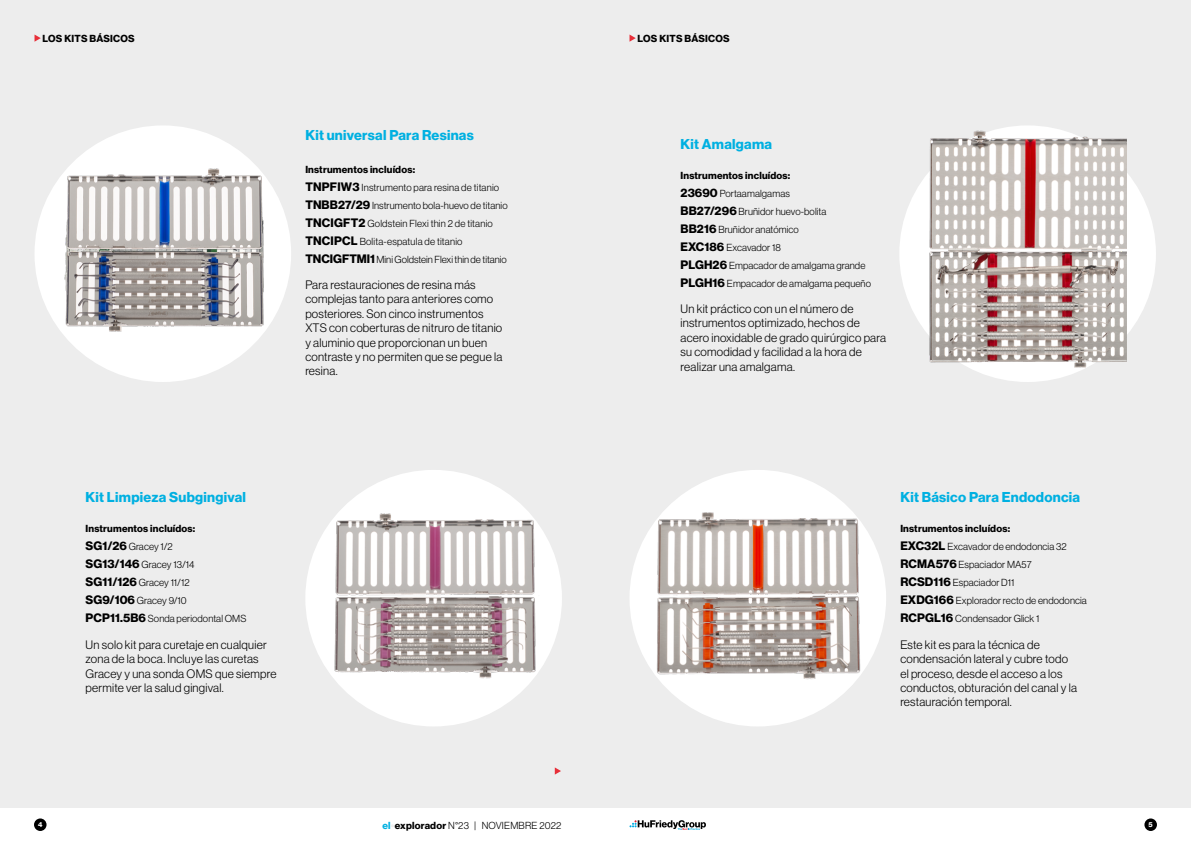
<style>
.page{position:relative;width:1191px;height:842px;background:#fff}
.page>*{position:absolute;margin:0;border:0;box-sizing:border-box;transform-origin:0 0}
.t1{font:14px "N Haas Grotesk DS Pro 75 Bd";letter-spacing:.02em;color:#00b0e1}
.t2{font:12px/14.4px "N Haas Grotesk DS Pro 45 Lt";letter-spacing:.02em;color:#000}
.t3{font:10px/18px "N Haas Grotesk DS Pro 45 Lt";letter-spacing:.01em;color:#000}
.t4{font:10px "N Haas Grotesk DS Pro 75 Bd";letter-spacing:.02em;color:#000}
.t5{font:7px "N Haas Grotesk DS Pro 75 Bd";color:#fff}
.s1{font-family:"N Haas Grotesk DS Pro 75 Bd";font-size:12px}
.s2{font-family:"N Haas Grotesk DS Pro 75 Bd";color:#00b0e1}
.s3{font-family:"N Haas Grotesk DS Pro 75 Bd";color:#ededed}
.s4{font-family:"N Haas Grotesk DS Pro 75 Bd"}
</style>
<div class="page">
<div style="left:0;top:0;width:1191px;height:808px;background:#ededed"></div>
<svg style="left:629px;top:820px;width:77px;height:10px"></svg>
<div style="left:34px;top:818px;width:13px;height:13px;background:#000;border-radius:50%"></div>
<div style="left:1144px;top:818px;width:13px;height:13px;background:#000;border-radius:50%"></div>
<svg style="left:35px;top:35px;width:6px;height:7px"></svg>
<svg style="left:629px;top:35px;width:7px;height:7px"></svg>
<div style="left:35px;top:125px;width:256px;height:257px;background:#fff;border-radius:50%"></div>
<div style="left:899px;top:125px;width:257px;height:257px;background:#fff;border-radius:50%"></div>
<div style="left:305px;top:470px;width:257px;height:256px;background:#fff;border-radius:50%"></div>
<div style="left:629px;top:470px;width:257px;height:256px;background:#fff;border-radius:50%"></div>
<img style="left:48px;top:135px;width:233px;height:230px">
<img style="left:316px;top:486px;width:229px;height:231px">
<img style="left:927px;top:125px;width:199px;height:257px">
<img style="left:636px;top:478px;width:241px;height:241px">
<svg style="left:555px;top:767px;width:6px;height:8px"></svg>
<p class="t4" style="left:43px;top:32px;width:94px">LOS KITS BÁSICOS</p>
<p class="t4" style="left:637px;top:32px;width:94px">LOS KITS BÁSICOS</p>
<h1 class="t1" style="left:305px;top:127px;width:170px">Kit universal Para Resinas</h1>
<p class="t4" style="left:305px;top:163px;width:111px">Instrumentos incluídos:</p>
<p class="t3" style="left:305px;top:178px;width:204px"><span class="s1">TNPFIW3</span> Instrumento para resina de titanio <span class="s1">TNBB27/29</span> Instrumento bola-huevo de titanio <span class="s1">TNCIGFT2</span> Goldstein Flexi thin 2 de titanio <span class="s1">TNCIPCL</span> Bolita-espatula de titanio <span class="s1">TNCIGFTMI1</span> Mini Goldstein Flexi thin de titanio</p>
<p class="t2" style="left:305px;top:278px;width:198px">Para restauraciones de resina más complejas tanto para anteriores como posteriores. Son cinco instrumentos XTS con coberturas de nitruro de titanio y aluminio que proporcionan un buen contraste y no permiten que se pegue la resina.</p>
<h1 class="t1" style="left:86px;top:489px;width:162px">Kit Limpieza Subgingival</h1>
<p class="t4" style="left:86px;top:523px;width:111px">Instrumentos incluídos:</p>
<p class="t3" style="left:86px;top:538px;width:162px"><span class="s1">SG1/26</span> Gracey 1/2<br><span class="s1">SG13/146</span> Gracey 13/14<br><span class="s1">SG11/126</span> Gracey 11/12<br><span class="s1">SG9/106</span> Gracey 9/10<br><span class="s1">PCP11.5B6</span> Sonda periodontal OMS</p>
<p class="t2" style="left:86px;top:637px;width:192px">Un solo kit para curetaje en cualquier zona de la boca. Incluye las curetas Gracey y una sonda OMS que siempre permite ver la salud gingival.</p>
<h1 class="t1" style="left:680px;top:135px;width:93px">Kit Amalgama</h1>
<p class="t4" style="left:680px;top:169px;width:111px">Instrumentos incluídos:</p>
<p class="t3" style="left:680px;top:184px;width:192px"><span class="s1">23690</span> Portaamalgamas<br><span class="s1">BB27/296</span> Bruñidor huevo-bolita<br><span class="s1">BB216</span> Bruñidor anatómico<br><span class="s1">EXC186</span> Excavador 18<br><span class="s1">PLGH26</span> Empacador de amalgama grande<br><span class="s1">PLGH16</span> Empacador de amalgama pequeño</p>
<p class="t2" style="left:680px;top:302px;width:207px">Un kit práctico con un el número de instrumentos optimizado, hechos de acero inoxidable de grado quirúrgico para su comodidad y facilidad a la hora de realizar una amalgama.</p>
<h1 class="t1" style="left:900px;top:489px;width:181px">Kit Básico Para Endodoncia</h1>
<p class="t4" style="left:900px;top:523px;width:111px">Instrumentos incluídos:</p>
<p class="t3" style="left:900px;top:538px;width:188px"><span class="s1">EXC32L</span> Excavador de endodoncia 32<br><span class="s1">RCMA576</span> Espaciador MA57<br><span class="s1">RCSD116</span> Espaciador D11<br><span class="s1">EXDG166</span> Explorador recto de endodoncia<br><span class="s1">RCPGL16</span> Condensador Glick 1</p>
<p class="t2" style="left:900px;top:637px;width:178px">Este kit es para la técnica de condensación lateral y cubre todo el proceso, desde el acceso a los conductos, obturación del canal y la restauración temporal.</p>
<p class="t5" style="left:38px;top:821px;width:6px">4</p>
<p class="t3" style="left:382px;top:816px;width:180px"><span class="s2">el</span><span class="s3">•</span><span class="s4">explorador</span> N°23 | NOVIEMBRE 2022</p>
<p class="t5" style="left:1148px;top:821px;width:6px">5</p>
</div>
